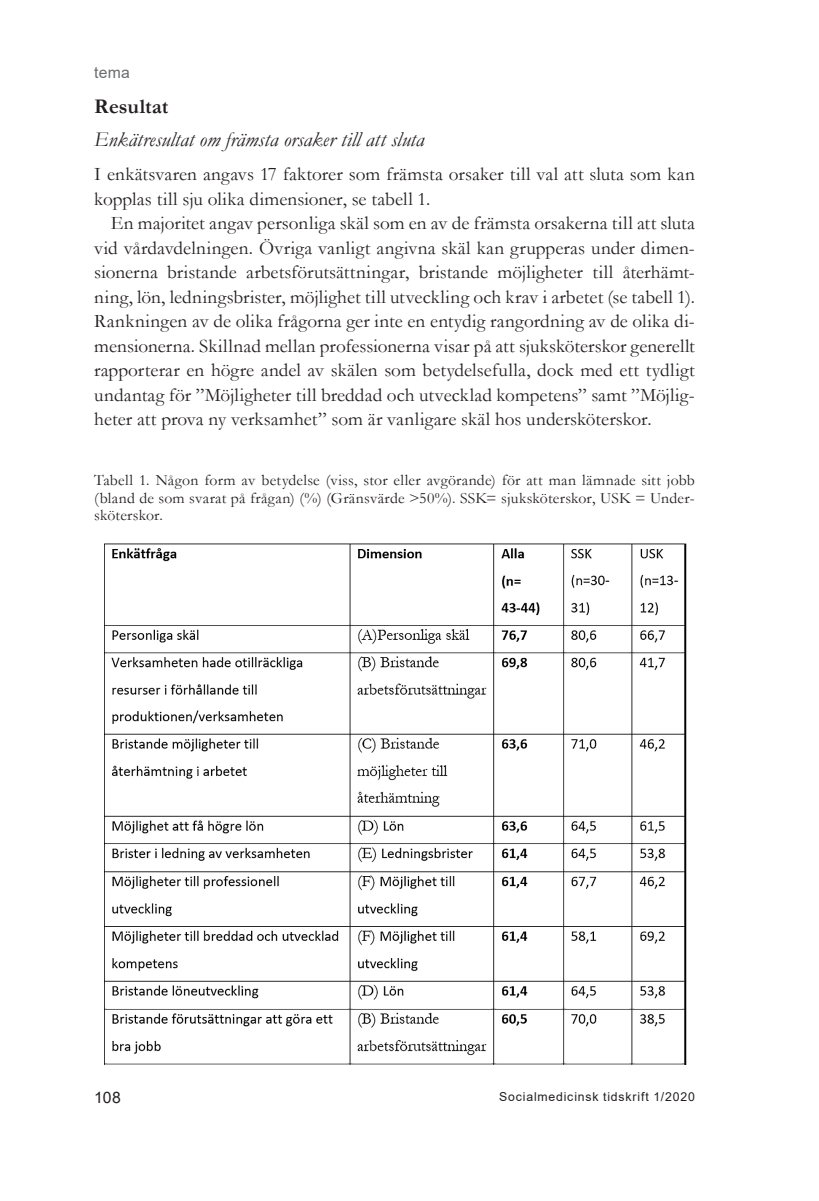
<style>
.page{position:relative;width:819px;height:1201px;background:#fff}
.page>*{position:absolute;margin:0;border:0;box-sizing:border-box;transform-origin:0 0}
.Konst_art_under_3_vä{font:italic 21px "Garamond";color:#231f20}
.Konst_art_under_2{font:700 21px "Garamond";letter-spacing:.005em;color:#231f20}
.Konst_bröd_med_indra{font:19.25px/24.5px "Garamond";letter-spacing:.005em;color:#231f20;text-align:justify}
.Konst_bröd_utan_indr{font:19.25px/24.5px "Garamond";letter-spacing:.005em;color:#231f20}
.figtext{font:15.75px/17.5px "Garamond";letter-spacing:.01em;color:#231f20;text-align:justify}
.t1{font:15.75px "Arial";color:#6c6d70}
.t2{font:15.75px "Arial";color:#231f20}
.t3{font:12.25px "Arial";letter-spacing:.07em;color:#231f20}
</style>
<div class="page">
<img style="left:104px;top:543px;width:583px;height:521px">
<p class="t1" style="left:94px;top:61px;width:37px">tema</p>
<p class="Konst_art_under_2" style="left:94px;top:92px;width:76px">Resultat</p>
<p class="Konst_art_under_3_vä" style="left:94px;top:125px;width:331px">Enkätresultat om främsta orsaker till att sluta</p>
<p class="Konst_bröd_utan_indr" style="left:94px;top:161px;width:602px">I enkätsvaren angavs 17 faktorer som främsta orsaker till val att sluta som kan kopplas till sju olika dimensioner, se tabell 1.</p>
<p class="Konst_bröd_med_indra" style="left:94px;top:210px;width:602px;text-indent:17px">En majoritet angav personliga skäl som en av de främsta orsakerna till att sluta vid vårdavdelningen. Övriga vanligt angivna skäl kan grupperas under dimen&shy;sionerna bristande arbetsförutsättningar, bristande möjligheter till återhämt&shy;ning, lön, ledningsbrister, möjlighet till utveckling och krav i arbetet (se tabell 1).<br>Rankningen av de olika frågorna ger inte en entydig rangordning av de olika di&shy;mensionerna. Skillnad mellan professionerna visar på att sjuksköterskor generellt rapporterar en högre andel av skälen som betydelsefulla, dock med ett tydligt undantag för ”Möjligheter till breddad och utvecklad kompetens” samt ”Möjlig&shy;heter att prova ny verksamhet” som är vanligare skäl hos undersköterskor.</p>
<p class="figtext" style="left:94px;top:471px;width:602px">Tabell 1. Någon form av betydelse (viss, stor eller avgörande) för att man lämnade sitt jobb (bland de som svarat på frågan) (%) (Gränsvärde &gt;50%). SSK= sjuksköterskor, USK = Under&shy;sköterskor.</p>
<p class="t2" style="left:94px;top:1086px;width:28px">108</p>
<p class="t3" style="left:499px;top:1088px;width:197px">Socialmedicinsk tidskrift 1/2020</p>
</div>
